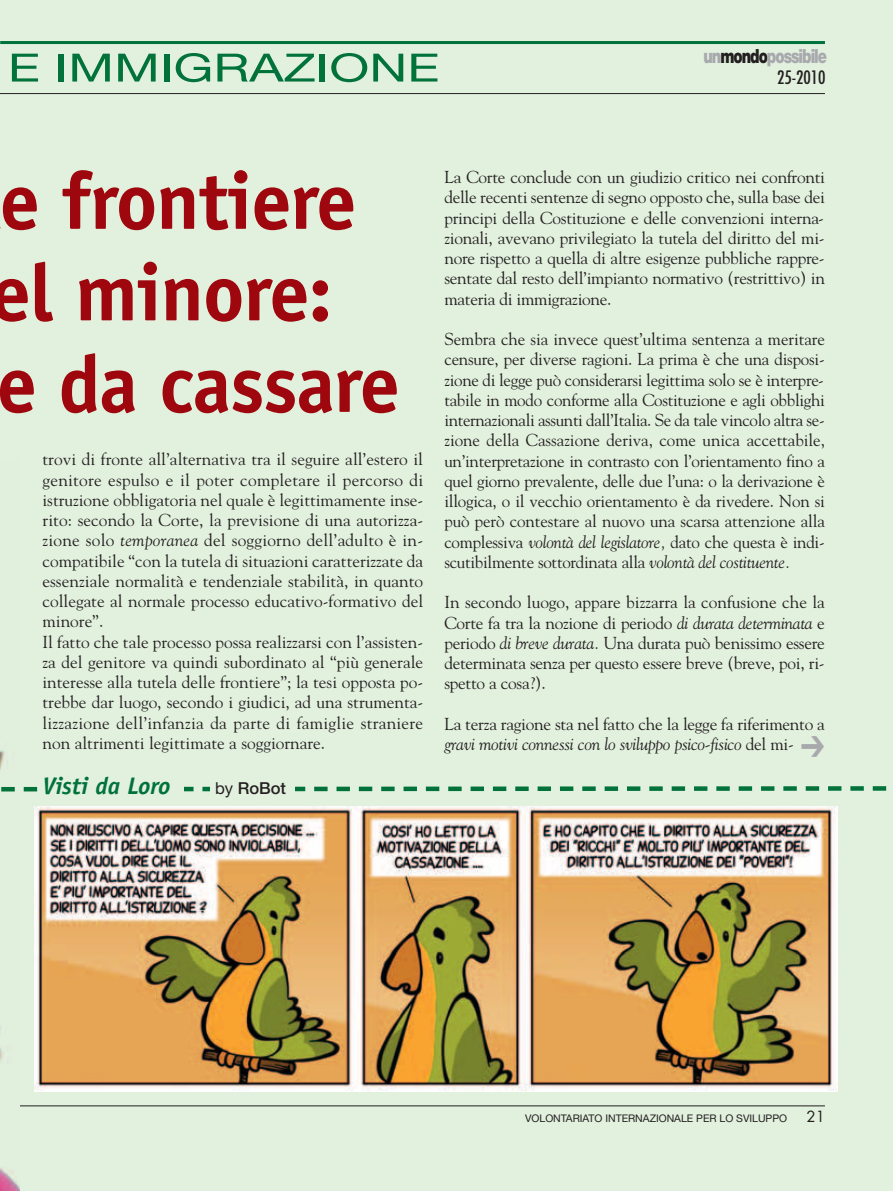
<style>
.page{position:relative;width:893px;height:1191px;background:#e2f0de}
.page>*{position:absolute;margin:0;border:0;box-sizing:border-box;transform-origin:0 0}
.t1{font:700 81px/91.5px "Officina Sans";letter-spacing:-.015em;color:#9d070d}
.t2{font:39px "Helvetica Neue";color:#00723a;scale:1.35 1}
.t3{font:italic 700 24px "Officina Sans";color:#00723a}
.t4{font:900 19.5px "Helvetica Neue";letter-spacing:-.065em;color:#a8a9ad;scale:.75 1}
.t5{font:condensed 18px "Futura";color:#231f20}
.t6{font:17.25px/20.2px "Goudy";color:#231f20;text-align:justify}
.t7{font:500 16.5px "Helvetica Neue";color:#231f20}
.t8{font:15px "Futura";color:#231f20}
.t9{font:10.5px "Helvetica Neue";color:#231f20}
.s1{color:#231f20}
.s2{font-style:italic}
.s3{font-weight:400}
</style>
<div class="page">
<hr style="left:0;top:41px;width:825px;height:3px;background:#00723a">
<hr style="left:0;top:93px;width:825px;height:1px;background:#231f20">
<hr style="left:0;top:1105px;width:825px;height:1px;background:#231f20">
<img style="left:0;top:750px;width:20px;height:441px">
<img style="left:34px;top:806px;width:803px;height:286px">
<hr style="left:1px;top:787px;width:14px;height:4px;background:#00723a">
<svg style="left:10px;top:784px;width:877px;height:9px"></svg>
<div style="left:43px;top:776px;width:141px;height:27px;background:#e2f0de"></div>
<div style="left:211px;top:781px;width:84px;height:21px;background:#e2f0de"></div>
<h2 class="t2" style="left:8px;top:54px;width:321px">E IMMIGRAZIONE</h2>
<p class="t4" style="left:703px;top:49px;width:166px">un<span class="s1">mondo</span>possibile</p>
<p class="t5" style="left:777px;top:69px;width:50px">25-2010</p>
<h1 class="t1" style="left:-9px;top:162px;width:411px">e frontiere el minore:<br>e da cassare</h1>
<p class="t6" style="left:43px;top:450px;width:382px;text-align:left">trovi di fronte all’alternativa tra il seguire all’estero il genitore espulso e il poter completare il percorso di istruzione obbligatoria nel quale è legittimamente inse&shy;rito: secondo la Corte, la previsione di una autorizza&shy;zione solo <span class="s2">temporanea</span> del soggiorno dell’adulto è in&shy;compatibile “con la tutela di situazioni caratterizzate da essenziale normalità e tendenziale stabilità, in quanto collegate al normale processo educativo-formativo del minore”.<br>Il fatto che tale processo possa realizzarsi con l’assisten&shy;za del genitore va quindi subordinato al “più generale interesse alla tutela delle frontiere”; la tesi opposta po&shy;trebbe dar luogo, secondo i giudici, ad una strumenta&shy;lizzazione dell’infanzia da parte di famiglie straniere non altrimenti legittimate a soggiornare.</p>
<h3 class="t3" style="left:43px;top:776px;width:129px">Visti da Loro</h3>
<p class="t7" style="left:215px;top:781px;width:72px"><span class="s3">by</span> RoBot</p>
<p class="t6" style="left:444px;top:168px;width:382px">La Corte conclude con un giudizio critico nei confronti delle recenti sentenze di segno opposto che, sulla base dei principi della Costituzione e delle convenzioni interna&shy;zionali, avevano privilegiato la tutela del diritto del mi&shy;nore rispetto a quella di altre esigenze pubbliche rappre&shy;sentate dal resto dell’impianto normativo (restrittivo) in materia di immigrazione.</p>
<p class="t6" style="left:444px;top:330px;width:382px">Sembra che sia invece quest’ultima sentenza a meritare censure, per diverse ragioni. La prima è che una disposi&shy;zione di legge può considerarsi legittima solo se è interpre&shy;tabile in modo conforme alla Costituzione e agli obblighi internazionali assunti dall’Italia. Se da tale vincolo altra se&shy;zione della Cassazione deriva, come unica accettabile, un’interpretazione in contrasto con l’orientamento fino a quel giorno prevalente, delle due l’una: o la derivazione è illogica, o il vecchio orientamento è da rivedere. Non si può però contestare al nuovo una scarsa attenzione alla complessiva <span class="s2">volontà del legislatore,</span> dato che questa è indi&shy;scutibilmente sottordinata alla <span class="s2">volontà del costituente.</span></p>
<p class="t6" style="left:444px;top:593px;width:382px">In secondo luogo, appare bizzarra la confusione che la Corte fa tra la nozione di periodo <span class="s2">di durata determinata</span> e periodo <span class="s2">di breve durata.</span> Una durata può benissimo essere determinata senza per questo essere breve (breve, poi, ri&shy;spetto a cosa?).</p>
<p class="t6" style="left:444px;top:715px;width:382px">La terza ragione sta nel fatto che la legge fa riferimento a <span class="s2">gravi motivi connessi con lo sviluppo psico-fisico</span> del mi-</p>
<p class="t9" style="left:525px;top:1114px;width:264px">VOLONTARIATO INTERNAZIONALE PER LO SVILUPPO</p>
<p class="t8" style="left:806px;top:1109px;width:20px">21</p>
</div>
